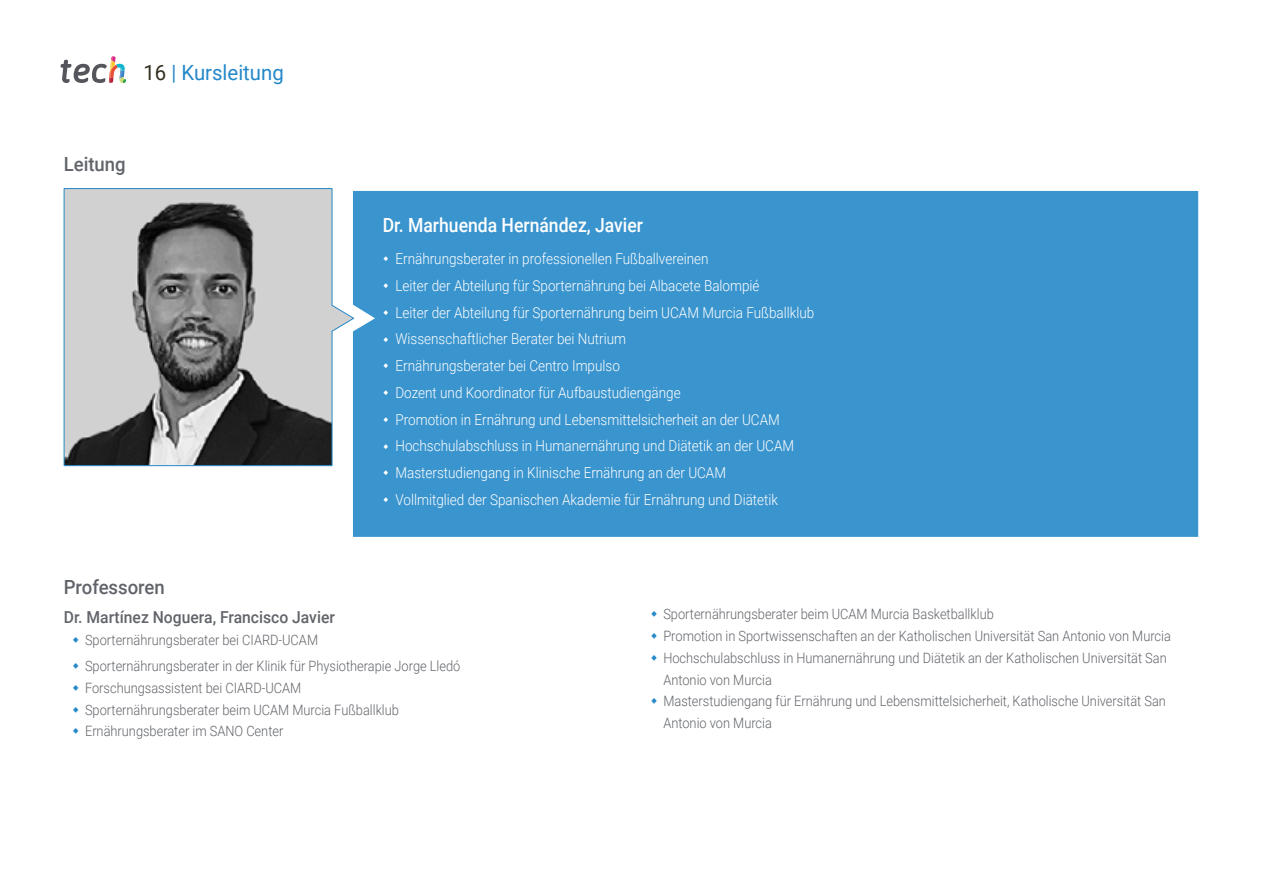
<style>
.page{position:relative;width:1263px;height:893px;background:#fff}
.page>*{position:absolute;margin:0;border:0;box-sizing:border-box;transform-origin:0 0}
.t1{font:21px "Roboto";color:#2488c9}
.t2{font:500 19.5px "Roboto";color:#fff;scale:.9 1}
.t3{font:500 19.5px "Roboto";color:#61646a;scale:.95 1}
.t4{font:500 16.5px "Roboto";color:#61646a;scale:.95 1}
.t5{font:300 15px/26.7px "Roboto";color:#fff;scale:.9 1}
.t6{font:300 14.25px/21.8px "Roboto";color:#61646a;scale:.9 1}
.s1{color:#312e20}
</style>
<div class="page">
<svg style="left:61px;top:56px;width:65px;height:27px"></svg>
<div style="left:353px;top:191px;width:845px;height:346px;background:#3a94ce"></div>
<svg style="left:64px;top:188px;width:290px;height:278px;background:#9c9fa1"></svg>
<svg style="left:384px;top:256px;width:4px;height:5px"></svg>
<svg style="left:384px;top:283px;width:4px;height:5px"></svg>
<svg style="left:384px;top:310px;width:4px;height:5px"></svg>
<svg style="left:384px;top:337px;width:4px;height:5px"></svg>
<svg style="left:384px;top:363px;width:4px;height:5px"></svg>
<svg style="left:384px;top:390px;width:4px;height:5px"></svg>
<svg style="left:384px;top:417px;width:4px;height:5px"></svg>
<svg style="left:384px;top:444px;width:4px;height:5px"></svg>
<svg style="left:384px;top:470px;width:4px;height:5px"></svg>
<svg style="left:384px;top:497px;width:4px;height:5px"></svg>
<h1 class="t1" style="left:144px;top:57px;width:142px"><span class="s1">16</span> | Kursleitung</h1>
<h2 class="t3" style="left:64px;top:151px;width:67px">Leitung</h2>
<h2 class="t3" style="left:64px;top:573px;width:108px">Professoren</h2>
<h2 class="t2" style="left:383px;top:212px;width:291px">Dr. Marhuenda Hernández, Javier</h2>
<p class="t5" style="left:395px;top:245px;width:467px">Ernährungsberater in professionellen Fußballvereinen<br>Leiter der Abteilung für Sporternährung bei Albacete Balompié<br>Leiter der Abteilung für Sporternährung beim UCAM Murcia Fußballklub Wissenschaftlicher Berater bei Nutrium<br>Ernährungsberater bei Centro Impulso<br>Dozent und Koordinator für Aufbaustudiengänge<br>Promotion in Ernährung und Lebensmittelsicherheit an der UCAM Hochschulabschluss in Humanernährung und Diätetik an der UCAM Masterstudiengang in Klinische Ernährung an der UCAM<br>Vollmitglied der Spanischen Akademie für Ernährung und Diätetik</p>
<p class="t4" style="left:64px;top:606px;width:287px">Dr. Martínez Noguera, Francisco Javier</p>
<p class="t6" style="left:85px;top:626px;width:419px;line-height:26px">Sporternährungsberater bei CIARD-UCAM<br>Sporternährungsberater in der Klinik für Physiotherapie Jorge Lledó</p>
<p class="t6" style="left:85px;top:676px;width:350px">Forschungsassistent bei CIARD-UCAM<br>Sporternährungsberater beim UCAM Murcia Fußballklub<br>Ernährungsberater im SANO Center</p>
<p class="t6" style="left:663px;top:603px;width:565px">Sporternährungsberater beim UCAM Murcia Basketballklub<br>Promotion in Sportwissenschaften an der Katholischen Universität San Antonio von Murcia Hochschulabschluss in Humanernährung und Diätetik an der Katholischen Universität San Antonio von Murcia<br>Masterstudiengang für Ernährung und Lebensmittelsicherheit, Katholische Universität San Antonio von Murcia</p>
</div>
